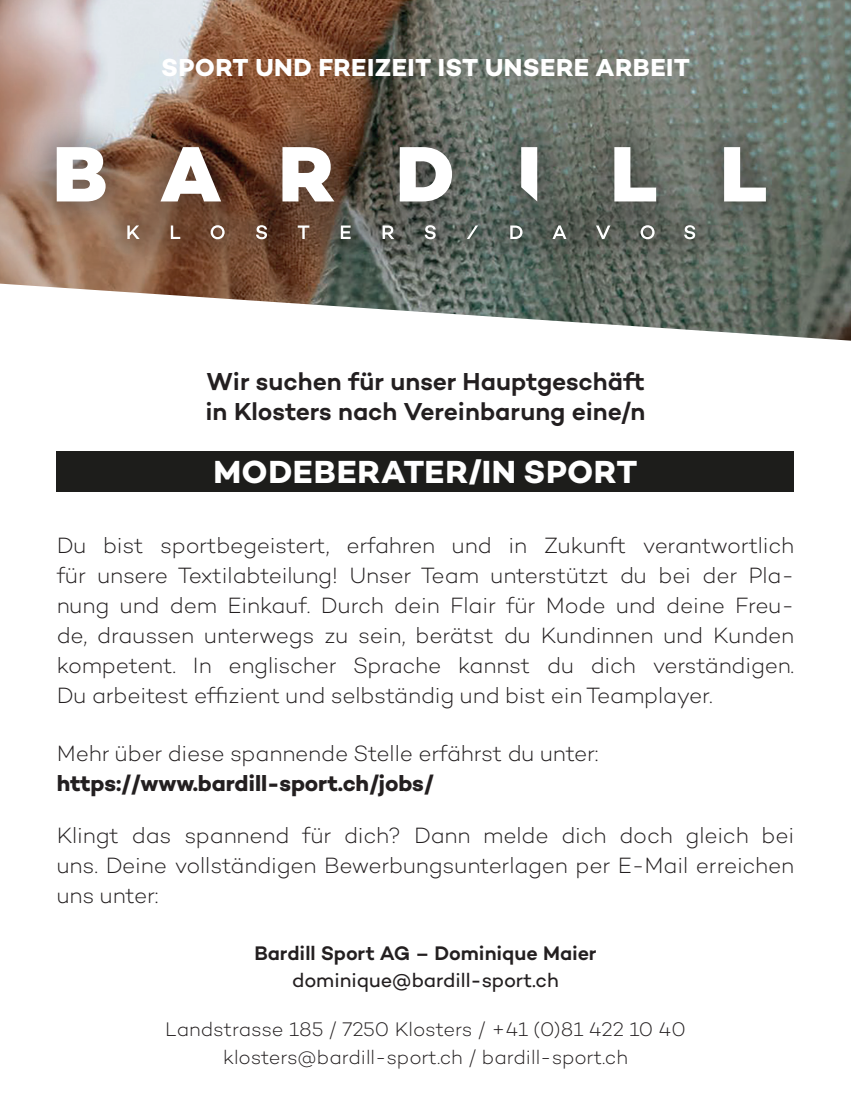
<style>
.page{position:relative;width:851px;height:1099px;background:#fff}
.page>*{position:absolute;margin:0;border:0;box-sizing:border-box;transform-origin:0 0}
.t1{font:700 32.5px "Campton";letter-spacing:.015em;color:#fff}
.t2{font:600 25px/30px "Campton";color:#231f20}
.t3{font:700 25px "Campton";letter-spacing:.02em;color:#fff}
.t4{font:300 22.5px/30px "Campton";letter-spacing:-.01em;color:#231f20;text-align:justify}
.t5{font:300 20px "Campton";letter-spacing:-.005em;color:#231f20}
.t6{font:600 20px/27.5px "Campton";color:#231f20;text-align:center}
.s1{font-weight:700}
.s2{font-weight:400}
</style>
<div class="page">
<img style="left:0;top:0;width:850px;height:341px">
<div style="left:19px;top:109px;width:783px;height:167px;background:#231f20;opacity:.4"></div>
<svg style="left:57px;top:147px;width:708px;height:92px"></svg>
<div style="left:57px;top:451px;width:737px;height:41px;background:#1d1d1b"></div>
<p class="t3" style="left:161px;top:51px;width:530px">SPORT UND FREIZEIT IST UNSERE ARBEIT</p>
<p class="t2" style="left:205px;top:365px;width:441px">Wir suchen für unser Hauptgeschäft in Klosters nach Vereinbarung eine/n</p>
<p class="t1" style="left:213px;top:451px;width:425px">MODEBERATER/IN SPORT</p>
<p class="t4" style="left:57px;top:529px;width:739px">Du bist sportbegeistert, erfahren und in Zukunft verantwortlich für unsere Textilabteilung! Unser Team unterstützt du bei der Pla&shy;nung und dem Einkauf. Durch dein Flair für Mode und deine Freu&shy;de, draussen unterwegs zu sein, berätst du Kundinnen und Kunden kompetent. In englischer Sprache kannst du dich verständigen.<br>Du arbeitest effizient und selbständig und bist ein Teamplayer.</p>
<p class="t4" style="left:57px;top:738px;width:543px">Mehr über diese spannende Stelle erfährst du unter: <span class="s1">https://www.bardill-sport.ch/jobs/</span></p>
<p class="t4" style="left:57px;top:820px;width:738px">Klingt das spannend für dich? Dann melde dich doch gleich bei uns. Deine vollständigen Bewerbungsunterlagen per E-Mail erreichen uns unter:</p>
<p class="t6" style="left:254px;top:938px;width:344px">Bardill Sport AG – Dominique Maier <span class="s2">dominique@bardill-sport.ch</span></p>
<p class="t5" style="left:165px;top:1016px;width:522px">Landstrasse 185 / 7250 Klosters / +41 (0)81 422 10 40</p>
<p class="t5" style="left:223px;top:1044px;width:406px">klosters@bardill-sport.ch / bardill-sport.ch</p>
</div>
